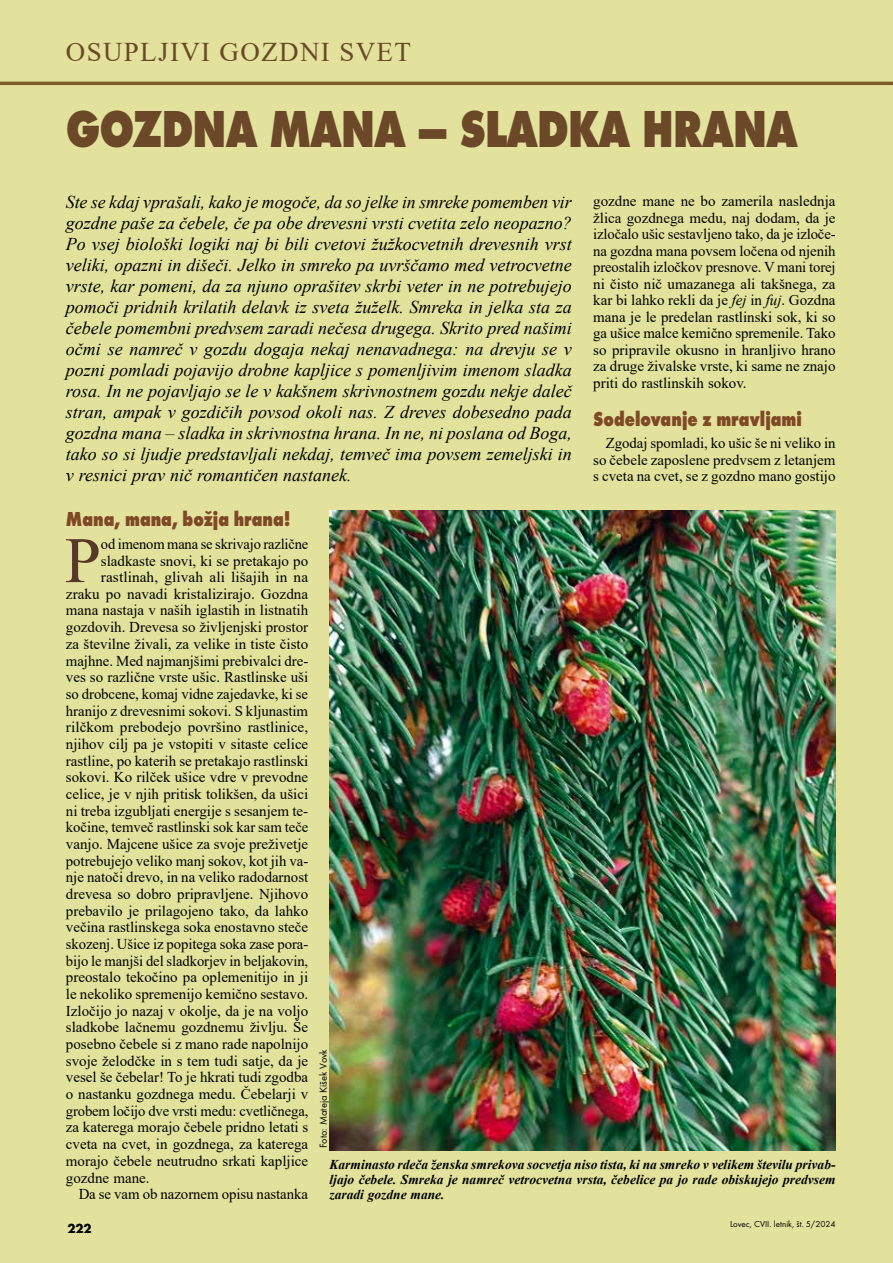
<style>
.page{position:relative;width:893px;height:1263px;background:#e2e29c}
.page>*{position:absolute;margin:0;border:0;box-sizing:border-box;transform-origin:0 0}
.t1{font:64.8px "Times New Roman";color:#563928}
.t2{font:700 54px "Futura TEE Extr";letter-spacing:-.03em;color:#6b4828;scale:.8 1}
.t3{font:27px "Times New Roman";letter-spacing:.05em;color:#6b4828}
.t4{font:700 21px "Futura TEE Extr";color:#804926;scale:.8 1}
.t5{font:italic 18px/21px "Times New Roman";color:#000;text-align:justify}
.t6{font:15px/16.5px "Times New Roman";color:#000;text-align:justify}
.t7{font:italic 700 13.5px/15px "Times New Roman";color:#000;text-align:justify}
.t8{font:700 13.5px "Futura TEE";color:#000}
.t9{font:10.5px "Futura TEE";color:#000}
.t10{font:9px "Futura TEE";color:#000}
.s1{font-style:italic}
</style>
<div class="page">
<hr style="left:0;top:82px;width:893px;height:3px;background:#805926">
<img style="left:330px;top:510px;width:506px;height:640px">
<h3 class="t3" style="left:66px;top:33px;width:346px">OSUPLJIVI GOZDNI SVET</h3>
<h2 class="t2" style="left:66px;top:96px;width:917px">GOZDNA MANA – SLADKA HRANA</h2>
<p class="t5" style="left:66px;top:191px;width:508px">Ste se kdaj vprašali, kako je mogoče, da so jelke in smreke pomemben vir gozdne paše za čebele, če pa obe drevesni vrsti cvetita zelo neopazno?<br>Po vsej biološki logiki naj bi bili cvetovi žužkocvetnih drevesnih vrst veliki, opazni in dišeči. Jelko in smreko pa uvrščamo med vetrocvetne vrste, kar pomeni, da za njuno oprašitev skrbi veter in ne potrebujejo pomoči pridnih krilatih delavk iz sveta žuželk. Smreka in jelka sta za čebele pomembni predvsem zaradi nečesa drugega. Skrito pred našimi očmi se namreč v gozdu dogaja nekaj nenavadnega: na drevju se v pozni pomladi pojavijo drobne kapljice s pomenljivim imenom sladka rosa. In ne pojavljajo se le v kakšnem skrivnostnem gozdu nekje daleč stran, ampak v gozdičih povsod okoli nas. Z dreves dobesedno pada gozdna mana – sladka in skrivnostna hrana. In ne, ni poslana od Boga, tako so si ljudje predstavljali nekdaj, temveč ima povsem zemeljski in v resnici prav nič romantičen nastanek.</p>
<p class="t6" style="left:593px;top:192px;width:244px">gozdne mane ne bo zamerila naslednja žlica gozdnega medu, naj dodam, da je izločalo ušic sestavljeno tako, da je izloče&shy;na gozdna mana povsem ločena od njenih preostalih izločkov presnove. V mani torej ni čisto nič umazanega ali takšnega, za kar bi lahko rekli da je <span class="s1">fej</span> in <span class="s1">fuj</span>. Gozdna mana je le predelan rastlinski sok, ki so ga ušice malce kemično spremenile. Tako so pripravile okusno in hranljivo hrano za druge živalske vrste, ki same ne znajo priti do rastlinskih sokov.</p>
<h3 class="t4" style="left:593px;top:406px;width:262px">Sodelovanje z mravljami</h3>
<p class="t6" style="left:593px;top:435px;width:244px;text-indent:13px">Zgodaj spomladi, ko ušic še ni veliko in so čebele zaposlene predvsem z letanjem s cveta na cvet, se z gozdno mano gostijo</p>
<h3 class="t4" style="left:66px;top:506px;width:283px">Mana, mana, božja hrana!</h3>
<h1 class="t1" style="left:65px;top:515px;width:38px">P</h1>
<p class="t6" style="left:101px;top:535px;width:209px">od imenom mana se skrivajo različne</p>
<p class="t6" style="left:101px;top:552px;width:209px">sladkaste snovi, ki se pretakajo po</p>
<p class="t6" style="left:101px;top:568px;width:209px">rastlinah, glivah ali lišajih in na</p>
<p class="t6" style="left:66px;top:585px;width:244px">zraku po navadi kristalizirajo. Gozdna</p>
<p class="t6" style="left:66px;top:602px;width:244px">mana nastaja v naših iglastih in listnatih</p>
<p class="t6" style="left:66px;top:618px;width:244px">gozdovih. Drevesa so življenjski prostor</p>
<p class="t6" style="left:66px;top:635px;width:244px">za številne živali, za velike in tiste čisto</p>
<p class="t6" style="left:66px;top:652px;width:244px">majhne. Med najmanjšimi prebivalci dre-</p>
<p class="t6" style="left:66px;top:668px;width:244px">ves so različne vrste ušic. Rastlinske uši</p>
<p class="t6" style="left:66px;top:685px;width:244px">so drobcene, komaj vidne zajedavke, ki se</p>
<p class="t6" style="left:66px;top:702px;width:244px">hranijo z drevesnimi sokovi. S kljunastim</p>
<p class="t6" style="left:66px;top:718px;width:244px">rilčkom prebodejo površino rastlinice,</p>
<p class="t6" style="left:66px;top:735px;width:244px">njihov cilj pa je vstopiti v sitaste celice</p>
<p class="t6" style="left:66px;top:752px;width:244px">rastline, po katerih se pretakajo rastlinski</p>
<p class="t6" style="left:66px;top:768px;width:244px">sokovi. Ko rilček ušice vdre v prevodne</p>
<p class="t6" style="left:66px;top:785px;width:244px">celice, je v njih pritisk tolikšen, da ušici</p>
<p class="t6" style="left:66px;top:802px;width:244px">ni treba izgubljati energije s sesanjem te-</p>
<p class="t6" style="left:66px;top:818px;width:244px">kočine, temveč rastlinski sok kar sam teče</p>
<p class="t6" style="left:66px;top:835px;width:244px">vanjo. Majcene ušice za svoje preživetje</p>
<p class="t6" style="left:66px;top:852px;width:244px">potrebujejo veliko manj sokov, kot jih va-</p>
<p class="t6" style="left:66px;top:868px;width:244px">nje natoči drevo, in na veliko radodarnost</p>
<p class="t6" style="left:66px;top:885px;width:244px">drevesa so dobro pripravljene. Njihovo</p>
<p class="t6" style="left:66px;top:902px;width:244px">prebavilo je prilagojeno tako, da lahko</p>
<p class="t6" style="left:66px;top:918px;width:244px">večina rastlinskega soka enostavno steče</p>
<p class="t6" style="left:66px;top:935px;width:244px">skozenj. Ušice iz popitega soka zase pora-</p>
<p class="t6" style="left:66px;top:952px;width:244px">bijo le manjši del sladkorjev in beljakovin,</p>
<p class="t6" style="left:66px;top:969px;width:244px">preostalo tekočino pa oplemenitijo in ji</p>
<p class="t6" style="left:66px;top:985px;width:244px">le nekoliko spremenijo kemično sestavo.</p>
<p class="t6" style="left:66px;top:1002px;width:244px">Izločijo jo nazaj v okolje, da je na voljo</p>
<p class="t6" style="left:66px;top:1019px;width:244px">sladkobe lačnemu gozdnemu življu. Še</p>
<p class="t6" style="left:66px;top:1035px;width:244px">posebno čebele si z mano rade napolnijo</p>
<p class="t6" style="left:66px;top:1052px;width:244px">svoje želodčke in s tem tudi satje, da je</p>
<p class="t6" style="left:66px;top:1069px;width:244px">vesel še čebelar! To je hkrati tudi zgodba</p>
<p class="t6" style="left:66px;top:1085px;width:244px">o nastanku gozdnega medu. Čebelarji v</p>
<p class="t6" style="left:66px;top:1102px;width:244px">grobem ločijo dve vrsti medu: cvetličnega,</p>
<p class="t6" style="left:66px;top:1119px;width:244px">za katerega morajo čebele pridno letati s</p>
<p class="t6" style="left:66px;top:1135px;width:244px">cveta na cvet, in gozdnega, za katerega</p>
<p class="t6" style="left:66px;top:1152px;width:244px">morajo čebele neutrudno srkati kapljice</p>
<p class="t6" style="left:66px;top:1169px;width:85px">gozdne mane.</p>
<p class="t6" style="left:79px;top:1185px;width:231px">Da se vam ob nazornem opisu nastanka</p>
<p class="t8" style="left:67px;top:1220px;width:26px">222</p>
<p class="t10" style="left:730px;top:1219px;width:107px">Lovec, CVII. letnik, št. 5/2024</p>
<p class="t9" style="left:317px;top:1148px;width:100px;rotate:-90deg">Foto: Mateja Kišek Vovk</p>
<p class="t7" style="left:330px;top:1157px;width:507px">Karminasto rdeča ženska smrekova socvetja niso tista, ki na smreko v velikem številu privab&shy;ljajo čebele. Smreka je namreč vetrocvetna vrsta, čebelice pa jo rade obiskujejo predvsem zaradi gozdne mane.</p>
</div>
